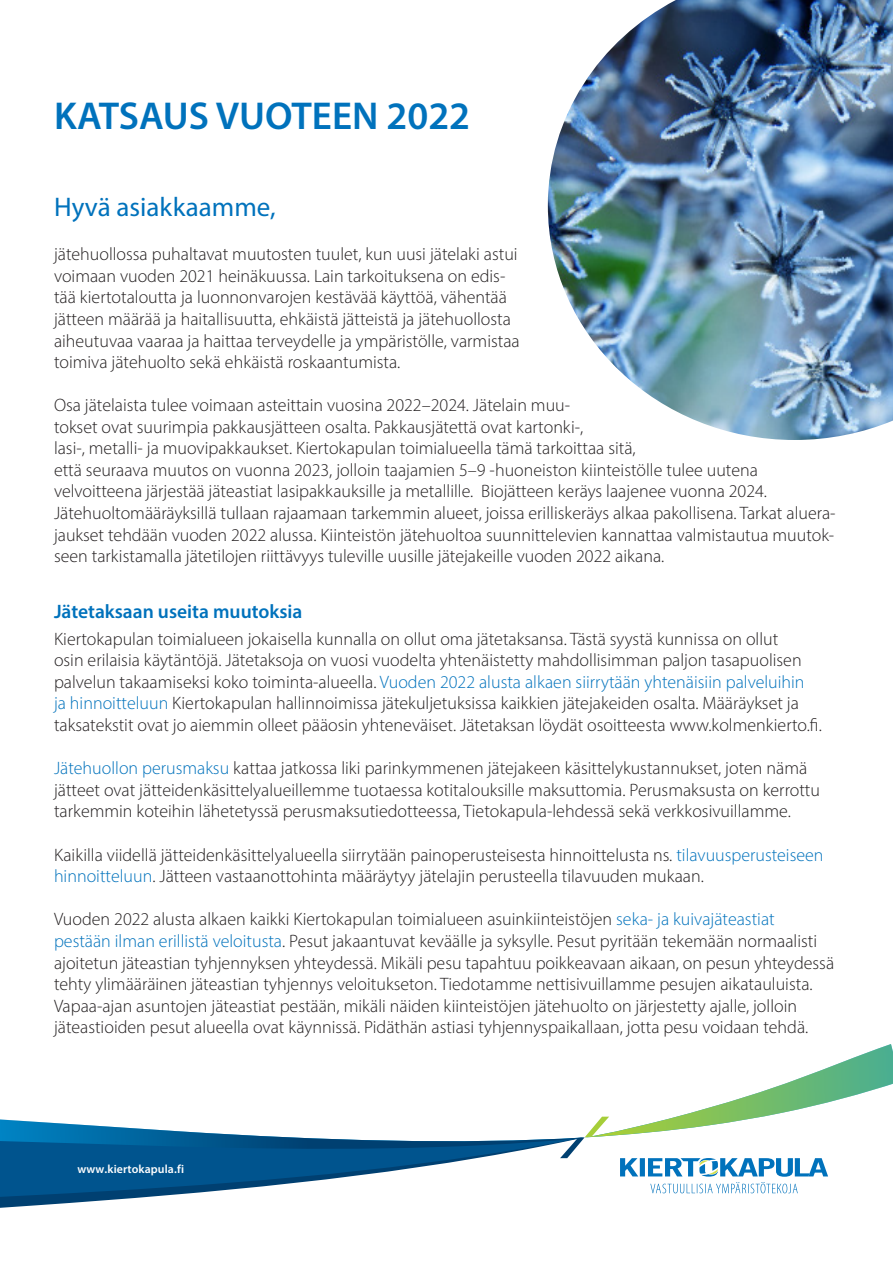
<style>
.page{position:relative;width:893px;height:1263px;background:#fff}
.page>*{position:absolute;margin:0;border:0;box-sizing:border-box;transform-origin:0 0}
.t1{font:600 39px "Myriad Pro";color:#0072bc}
.t2{font:27px "Myriad Pro";color:#0072bc}
.leipäteksti{font:600 19.5px "Myriad Pro";color:#0072bc}
.leipäteksti-2{font:300 18px/21.6px "Myriad Pro";color:#231f20}
.sininen_otsikko{font:300 18px/21.6px "Myriad Pro";color:#231f20}
.t3{font:600 11.85px "Myriad Pro";letter-spacing:.01em;color:#fff}
.s1{color:#0072bc}
</style>
<div class="page">
<img style="left:548px;top:0;width:345px;height:440px">
<svg style="left:0;top:1123px;width:560px;height:85px"></svg>
<svg style="left:560px;top:1044px;width:333px;height:149px"></svg>
<p class="t1" style="left:54px;top:91px;width:418px">KATSAUS VUOTEEN 2022</p>
<p class="t2" style="left:54px;top:190px;width:223px">Hyvä asiakkaamme,</p>
<p class="sininen_otsikko" style="left:54px;top:243px;width:467px">jätehuollossa puhaltavat muutosten tuulet, kun uusi jätelaki astui voimaan vuoden 2021 heinäkuussa. Lain tarkoituksena on edis&shy;tää kiertotaloutta ja luonnonvarojen kestävää käyttöä, vähentää jätteen määrää ja haitallisuutta, ehkäistä jätteistä ja jätehuollosta aiheutuvaa vaaraa ja haittaa terveydelle ja ympäristölle, varmistaa toimiva jätehuolto sekä ehkäistä roskaantumista.</p>
<p class="sininen_otsikko" style="left:54px;top:394px;width:783px">Osa jätelaista tulee voimaan asteittain vuosina 2022–2024. Jätelain muu-<br>tokset ovat suurimpia pakkausjätteen osalta. Pakkausjätettä ovat kartonki-,<br>lasi-, metalli- ja muovipakkaukset. Kiertokapulan toimialueella tämä tarkoittaa sitä,<br>että seuraava muutos on vuonna 2023, jolloin taajamien 5–9 -huoneiston kiinteistölle tulee uutena velvoitteena järjestää jäteastiat lasipakkauksille ja metallille. Biojätteen keräys laajenee vuonna 2024.<br>Jätehuoltomääräyksillä tullaan rajaamaan tarkemmin alueet, joissa erilliskeräys alkaa pakollisena. Tarkat aluera&shy;jaukset tehdään vuoden 2022 alussa. Kiinteistön jätehuoltoa suunnittelevien kannattaa valmistautua muutok&shy;seen tarkistamalla jätetilojen riittävyys tuleville uusille jätejakeille vuoden 2022 aikana.</p>
<p class="leipäteksti" style="left:54px;top:599px;width:250px">Jätetaksaan useita muutoksia</p>
<p class="leipäteksti-2" style="left:54px;top:628px;width:769px">Kiertokapulan toimialueen jokaisella kunnalla on ollut oma jätetaksansa. Tästä syystä kunnissa on ollut<br>osin erilaisia käytäntöjä. Jätetaksoja on vuosi vuodelta yhtenäistetty mahdollisimman paljon tasapuolisen palvelun takaamiseksi koko toiminta-alueella. <span class="s1">Vuoden 2022 alusta alkaen siirrytään yhtenäisiin palveluihin<br>ja hinnoitteluun</span> Kiertokapulan hallinnoimissa jätekuljetuksissa kaikkien jätejakeiden osalta. Määräykset ja taksatekstit ovat jo aiemmin olleet pääosin yhteneväiset. Jätetaksan löydät osoitteesta www.kolmenkierto.fi.</p>
<p class="leipäteksti-2" style="left:54px;top:757px;width:767px"><span class="s1">Jätehuollon perusmaksu</span> kattaa jatkossa liki parinkymmenen jätejakeen käsittelykustannukset, joten nämä jätteet ovat jätteidenkäsittelyalueillemme tuotaessa kotitalouksille maksuttomia. Perusmaksusta on kerrottu tarkemmin koteihin lähetetyssä perusmaksutiedotteessa, Tietokapula-lehdessä sekä verkkosivuillamme.</p>
<p class="leipäteksti-2" style="left:54px;top:844px;width:771px">Kaikilla viidellä jätteidenkäsittelyalueella siirrytään painoperusteisesta hinnoittelusta ns. <span class="s1">tilavuusperusteiseen hinnoitteluun</span>. Jätteen vastaanottohinta määräytyy jätelajin perusteella tilavuuden mukaan.</p>
<p class="leipäteksti-2" style="left:54px;top:908px;width:782px">Vuoden 2022 alusta alkaen kaikki Kiertokapulan toimialueen asuinkiinteistöjen <span class="s1">seka- ja kuivajäteastiat pestään ilman erillistä veloitusta</span>. Pesut jakaantuvat keväälle ja syksylle. Pesut pyritään tekemään normaalisti ajoitetun jäteastian tyhjennyksen yhteydessä. Mikäli pesu tapahtuu poikkeavaan aikaan, on pesun yhteydessä tehty ylimääräinen jäteastian tyhjennys veloitukseton. Tiedotamme nettisivuillamme pesujen aikatauluista.<br>Vapaa-ajan asuntojen jäteastiat pestään, mikäli näiden kiinteistöjen jätehuolto on järjestetty ajalle, jolloin jäteastioiden pesut alueella ovat käynnissä. Pidäthän astiasi tyhjennyspaikallaan, jotta pesu voidaan tehdä.</p>
<p class="t3" style="left:78px;top:1162px;width:108px">www.kiertokapula.fi</p>
</div>
